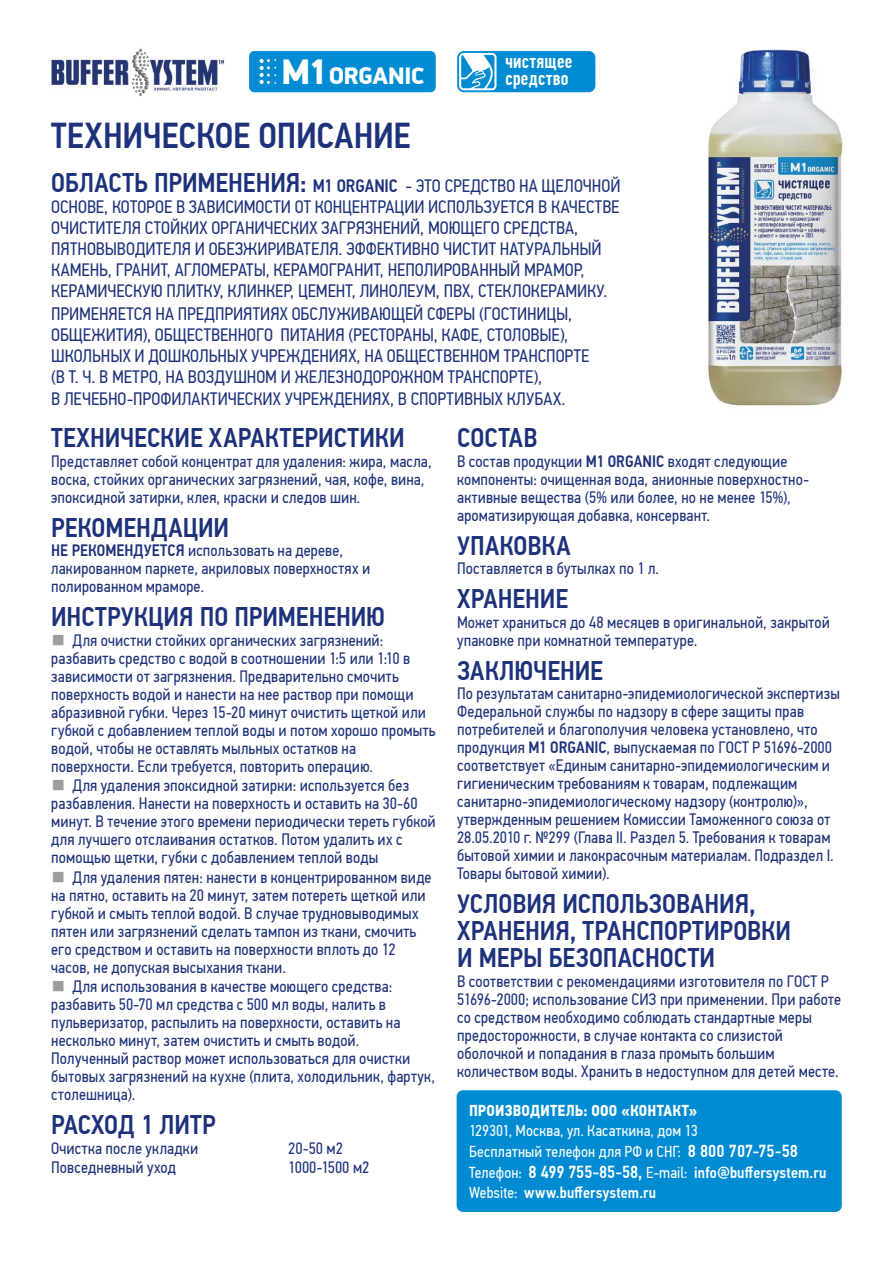
<style>
.page{position:relative;width:893px;height:1263px;background:#fff}
.page>*{position:absolute;margin:0;border:0;box-sizing:border-box;transform-origin:0 0}
.t1{font:500 36px "PF Din Text Cond Pro";letter-spacing:-.005em;color:#1d327b}
.t2{font:500 27px/27px "PF Din Text Cond Pro";color:#1d327b}
.t3{font:900 24px "PF Din Display Pro";letter-spacing:-.02em;color:#fff}
.t4{font:500 20.1px/17.1px "PF Din Text Comp Pro";letter-spacing:.015em;color:#fff}
.t5{font:18px/21.3px "PF Din Text Cond Pro";color:#1d327b}
.t6{font:16.5px/18px "PF Din Text Cond Pro";letter-spacing:.01em;color:#1d327b}
.t7{font:15.75px/20.5px "PF Din Text Cond Pro";letter-spacing:.01em;color:#fff}
.t8{font:700 15.75px "PF Din Text Cond Pro";letter-spacing:.01em;color:#fff}
.s1{font-size:35.7px}
.s2{font-weight:500;font-size:27px}
.s3{font-weight:500}
.s4{color:#9d9d9c}
.s5{font-weight:500;font-size:17.4px}
</style>
<div class="page">
<div style="left:457px;top:1090px;width:385px;height:122px;background:#008bd2;border-radius:6px"></div>
<img style="left:51px;top:48px;width:174px;height:48px">
<div style="left:249px;top:51px;width:187px;height:41px;background:#008bd2;border-radius:5px"></div>
<svg style="left:260px;top:59px;width:16px;height:25px"></svg>
<svg style="left:457px;top:51px;width:138px;height:41px;background:#229ad8"></svg>
<img style="left:706px;top:49px;width:137px;height:357px">
<h3 class="t3" style="left:281px;top:61px;width:145px"><span class="s1">M1</span>ORGANIC</h3>
<p class="t4" style="left:505px;top:53px;width:68px">чистящее средство</p>
<h1 class="t1" style="left:51px;top:114px;width:361px">ТЕХНИЧЕСКОЕ ОПИСАНИЕ</h1>
<p class="t5" style="left:51px;top:175px;width:571px"><span class="s2">ОБЛАСТЬ ПРИМЕНЕНИЯ:</span> <span class="s3">M1 ORGANIC</span> - ЭТО СРЕДСТВО НА ЩЕЛОЧНОЙ ОСНОВЕ, КОТОРОЕ В ЗАВИСИМОСТИ ОТ КОНЦЕНТРАЦИИ ИСПОЛЬЗУЕТСЯ В КАЧЕСТВЕ ОЧИСТИТЕЛЯ СТОЙКИХ ОРГАНИЧЕСКИХ ЗАГРЯЗНЕНИЙ, МОЮЩЕГО СРЕДСТВА, ПЯТНОВЫВОДИТЕЛЯ И ОБЕЗЖИРИВАТЕЛЯ. ЭФФЕКТИВНО ЧИСТИТ НАТУРАЛЬНЫЙ КАМЕНЬ, ГРАНИТ, АГЛОМЕРАТЫ, КЕРАМОГРАНИТ, НЕПОЛИРОВАННЫЙ МРАМОР, КЕРАМИЧЕСКУЮ ПЛИТКУ, КЛИНКЕР, ЦЕМЕНТ, ЛИНОЛЕУМ, ПВХ, СТЕКЛОКЕРАМИКУ.<br>ПРИМЕНЯЕТСЯ НА ПРЕДПРИЯТИЯХ ОБСЛУЖИВАЮЩЕЙ СФЕРЫ (ГОСТИНИЦЫ, ОБЩЕЖИТИЯ), ОБЩЕСТВЕННОГО ПИТАНИЯ (РЕСТОРАНЫ, КАФЕ, СТОЛОВЫЕ), ШКОЛЬНЫХ И ДОШКОЛЬНЫХ УЧРЕЖДЕНИЯХ, НА ОБЩЕСТВЕННОМ ТРАНСПОРТЕ<br>(В Т. Ч. В МЕТРО, НА ВОЗДУШНОМ И ЖЕЛЕЗНОДОРОЖНОМ ТРАНСПОРТЕ),<br>В ЛЕЧЕБНО-ПРОФИЛАКТИЧЕСКИХ УЧРЕЖДЕНИЯХ, В СПОРТИВНЫХ КЛУБАХ.</p>
<h2 class="t2" style="left:51px;top:425px;width:355px">ТЕХНИЧЕСКИЕ ХАРАКТЕРИСТИКИ</h2>
<p class="t6" style="left:51px;top:452px;width:382px">Представляет собой концентрат для удаления: жира, масла, воска, стойких органических загрязнений, чая, кофе, вина, эпоксидной затирки, клея, краски и следов шин.</p>
<h2 class="t2" style="left:51px;top:514px;width:179px">РЕКОМЕНДАЦИИ</h2>
<p class="t6" style="left:51px;top:542px;width:320px"><span class="s3">НЕ РЕКОМЕНДУЕТСЯ</span> использовать на дереве, лакированном паркете, акриловых поверхностях и полированном мраморе.</p>
<h2 class="t2" style="left:51px;top:604px;width:335px">ИНСТРУКЦИЯ ПО ПРИМЕНЕНИЮ</h2>
<p class="t6" style="left:51px;top:631px;width:386px"><span class="s4">■</span> Для очистки стойких органических загрязнений: разбавить средство с водой в соотношении 1:5 или 1:10 в зависимости от загрязнения. Предварительно смочить поверхность водой и нанести на нее раствор при помощи абразивной губки. Через 15-20 минут очистить щеткой или губкой с добавлением теплой воды и потом хорошо промыть водой, чтобы не оставлять мыльных остатков на поверхности. Если требуется, повторить операцию.</p>
<p class="t6" style="left:51px;top:777px;width:386px"><span class="s4">■</span> Для удаления эпоксидной затирки: используется без разбавления. Нанести на поверхность и оставить на 30-60 минут. В течение этого времени периодически тереть губкой для лучшего отслаивания остатков. Потом удалить их с помощью щетки, губки с добавлением теплой воды</p>
<p class="t6" style="left:51px;top:868px;width:382px"><span class="s4">■</span> Для удаления пятен: нанести в концентрированном виде на пятно, оставить на 20 минут, затем потереть щеткой или губкой и смыть теплой водой. В случае трудновыводимых пятен или загрязнений сделать тампон из ткани, смочить его средством и оставить на поверхности вплоть до 12 часов, не допуская высыхания ткани.</p>
<p class="t6" style="left:51px;top:978px;width:385px"><span class="s4">■</span> Для использования в качестве моющего средства: разбавить 50-70 мл средства с 500 мл воды, налить в пульверизатор, распылить на поверхности, оставить на несколько минут, затем очистить и смыть водой.<br>Полученный раствор может использоваться для очистки бытовых загрязнений на кухне (плита, холодильник, фартук, столешница).</p>
<h2 class="t2" style="left:51px;top:1112px;width:166px">РАСХОД 1 ЛИТР</h2>
<p class="t6" style="left:51px;top:1139px;width:149px">Очистка после укладки</p>
<p class="t6" style="left:288px;top:1139px;width:56px">20-50 м2</p>
<p class="t6" style="left:51px;top:1159px;width:126px">Повседневный уход</p>
<p class="t6" style="left:288px;top:1159px;width:83px">1000-1500 м2</p>
<h2 class="t2" style="left:457px;top:425px;width:82px">СОСТАВ</h2>
<p class="t6" style="left:457px;top:452px;width:354px">В состав продукции <span class="s3">M1 ORGANIC</span> входят следующие компоненты: очищенная вода, анионные поверхностно&shy;активные вещества (5% или более, но не менее 15%), ароматизирующая добавка, консервант.</p>
<h2 class="t2" style="left:457px;top:532px;width:115px">УПАКОВКА</h2>
<p class="t6" style="left:457px;top:560px;width:204px">Поставляется в бутылках по 1 л.</p>
<h2 class="t2" style="left:457px;top:586px;width:113px">ХРАНЕНИЕ</h2>
<p class="t6" style="left:457px;top:613px;width:374px">Может храниться до 48 месяцев в оригинальной, закрытой упаковке при комнатной температуре.</p>
<h2 class="t2" style="left:457px;top:657px;width:147px">ЗАКЛЮЧЕНИЕ</h2>
<p class="t6" style="left:457px;top:685px;width:384px">По результатам санитарно-эпидемиологической экспертизы Федеральной службы по надзору в сфере защиты прав потребителей и благополучия человека установлено, что продукция <span class="s3">M1 ORGANIC</span>, выпускаемая по ГОСТ Р 51696-2000 соответствует «Единым санитарно-эпидемиологическим и гигиеническим требованиям к товарам, подлежащим санитарно-эпидемиологическому надзору (контролю)», утвержденным решением Комиссии Таможенного союза от 28.05.2010 г. №299 (Глава II. Раздел 5. Требования к товарам бытовой химии и лакокрасочным материалам. Подраздел I.<br>Товары бытовой химии).</p>
<h2 class="t2" style="left:457px;top:891px;width:336px">УСЛОВИЯ ИСПОЛЬЗОВАНИЯ,<br>ХРАНЕНИЯ, ТРАНСПОРТИРОВКИ<br>И МЕРЫ БЕЗОПАСНОСТИ</h2>
<p class="t6" style="left:457px;top:972px;width:386px">В соответствии с рекомендациями изготовителя по ГОСТ Р 51696-2000; использование СИЗ при применении. При работе со средством необходимо соблюдать стандартные меры предосторожности, в случае контакта со слизистой оболочкой и попадания в глаза промыть большим количеством воды. Хранить в недоступном для детей месте.</p>
<p class="t8" style="left:469px;top:1101px;width:230px">ПРОИЗВОДИТЕЛЬ: ООО «КОНТАКТ»</p>
<p class="t7" style="left:469px;top:1121px;width:359px">129301, Москва, ул. Касаткина, дом 13<br>Бесплатный телефон для РФ и СНГ: <span class="s5">8 800 707-75-58<br></span>Телефон: <span class="s5">8 499 755-85-58,</span> Е-mail: <span class="s3">info@buffersystem.ru </span>Website: <span class="s3">www.buffersystem.ru</span></p>
</div>
